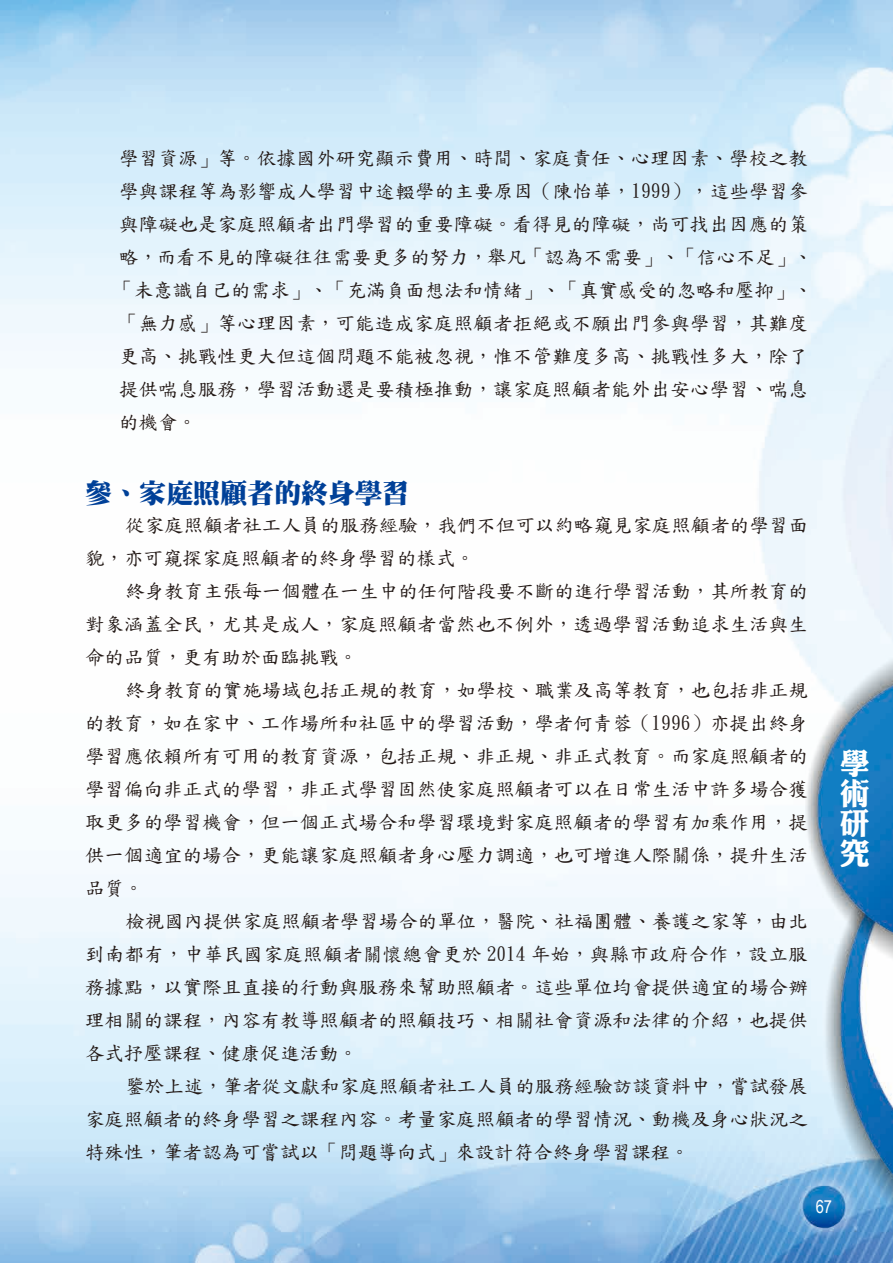
<style>
.page{position:relative;width:893px;height:1263px;background:#fff}
.page>*{position:absolute;margin:0;border:0;box-sizing:border-box;transform-origin:0 0}
.t1{font:30px/30px "DF Li King Hei Std W8";color:#fff;text-align:justify}
.標題{font:27px "DF Ming UB HK BF";color:#004098}
.內文{font:19.5px/33px "DF Kai Shu SB Estd BF";color:#231916}
.t2{font:18px "Arial Narrow";color:#fff}
</style>
<div class="page">
<img style="left:0;top:0;width:893px;height:1263px">
<p class="內文" style="left:114px;top:142px;width:700px">學習資源」等。依據國外研究顯示費用、時間、家庭責任、心理因素、學校之教學與課程等為影響成人學習中途輟學的主要原因（陳怡華，1999），這些學習參與障礙也是家庭照顧者出門學習的重要障礙。看得見的障礙，尚可找出因應的策略，而看不見的障礙往往需要更多的努力，舉凡「認為不需要」、「信心不足」、「未意識自己的需求」、「充滿負面想法和情緒」、「真實感受的忽略和壓抑」、「無力感」等心理因素，可能造成家庭照顧者拒絕或不願出門參與學習，其難度更高、挑戰性更大但這個問題不能被忽視，惟不管難度多高、挑戰性多大，除了提供喘息服務，學習活動還是要積極推動，讓家庭照顧者能外出安心學習、喘息的機會。</p>
<p class="標題" style="left:85px;top:479px;width:325px">參、家庭照顧者的終身學習</p>
<p class="內文" style="left:85px;top:508px;width:724px;text-indent:40px">從家庭照顧者社工人員的服務經驗，我們不但可以約略窺見家庭照顧者的學習面貌，亦可窺探家庭照顧者的終身學習的樣式。</p>
<p class="內文" style="left:85px;top:574px;width:735px;text-indent:40px">終身教育主張每一個體在一生中的任何階段要不斷的進行學習活動，其所教育的對象涵蓋全民，尤其是成人，家庭照顧者當然也不例外，透過學習活動追求生活與生命的品質，更有助於面臨挑戰。</p>
<p class="內文" style="left:85px;top:673px;width:735px;text-indent:40px">終身教育的實施場域包括正規的教育，如學校、職業及高等教育，也包括非正規的教育，如在家中、工作場所和社區中的學習活動，學者何青蓉（1996）亦提出終身學習應依賴所有可用的教育資源，包括正規、非正規、非正式教育。而家庭照顧者的學習偏向非正式的學習，非正式學習固然使家庭照顧者可以在日常生活中許多場合獲取更多的學習機會，但一個正式場合和學習環境對家庭照顧者的學習有加乘作用，提供一個適宜的場合，更能讓家庭照顧者身心壓力調適，也可增進人際關係，提升生活品質。</p>
<p class="內文" style="left:85px;top:904px;width:724px;text-align:justify;text-indent:40px">檢視國內提供家庭照顧者學習場合的單位，醫院、社福團體、養護之家等，由北到南都有，中華民國家庭照顧者關懷總會更於 2014 年始，與縣市政府合作，設立服務據點，以實際且直接的行動與服務來幫助照顧者。這些單位均會提供適宜的場合辦理相關的課程，內容有教導照顧者的照顧技巧、相關社會資源和法律的介紹，也提供各式抒壓課程、健康促進活動。</p>
<p class="內文" style="left:85px;top:1069px;width:724px;text-align:justify;text-indent:40px">鑒於上述，筆者從文獻和家庭照顧者社工人員的服務經驗訪談資料中，嘗試發展家庭照顧者的終身學習之課程內容。考量家庭照顧者的學習情況、動機及身心狀況之特殊性，筆者認為可嘗試以「問題導向式」來設計符合終身學習課程。</p>
<h1 class="t1" style="left:840px;top:748px;width:31px">學術研究</h1>
<p class="t2" style="left:816px;top:1193px;width:18px">67</p>
</div>
